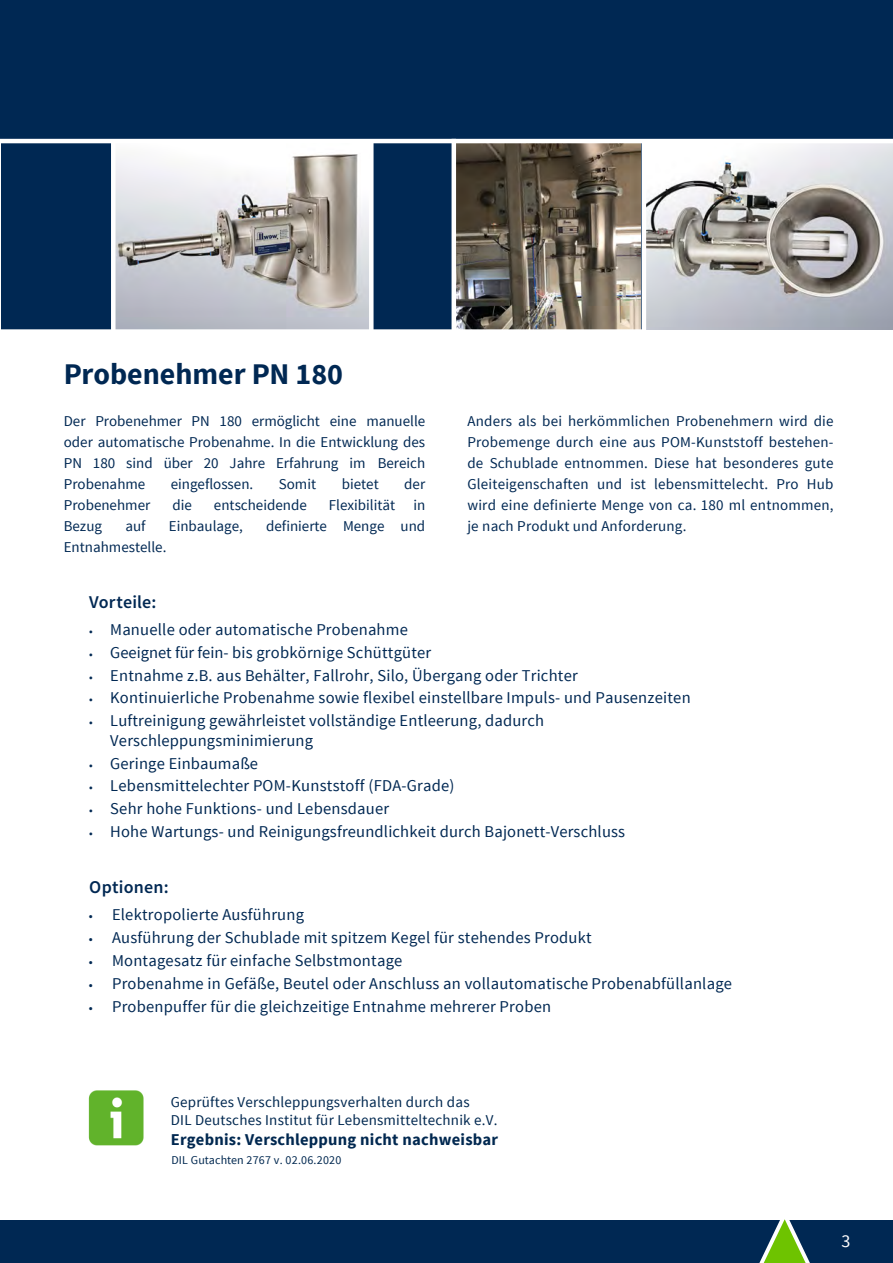
<style>
.page{position:relative;width:893px;height:1263px;background:#fff}
.page>*{position:absolute;margin:0;border:0;box-sizing:border-box;transform-origin:0 0}
.t1{font:700 30px "Source Sans Pro";color:#002853}
.t2{font:600 18px "Source Sans Pro";letter-spacing:.015em;color:#002853}
.t3{font:18px "Source Sans Pro";color:#fff}
.t4{font:16.5px/19.5px "Source Sans Pro";letter-spacing:.015em;color:#002853}
.t5{font:700 16.5px "Source Sans Pro";letter-spacing:.015em;color:#012850}
.t6{font:15px/21px "Source Sans Pro";color:#002853;text-align:justify}
.t7{font:15px/18px "Source Sans Pro";letter-spacing:.015em;color:#012850}
.t8{font:12px "Source Sans Pro";letter-spacing:.02em;color:#012850}
.s1{font-size:12px}
.s2{font-size:13.2px}
</style>
<div class="page">
<div style="left:1px;top:142px;width:491px;height:189px;background:#002853"></div>
<img style="left:116px;top:146px;width:253px;height:181px">
<div style="left:0;top:1220px;width:893px;height:43px;background:#002853"></div>
<img style="left:456px;top:146px;width:185px;height:181px">
<div style="left:0;top:0;width:893px;height:138px;background:#002853"></div>
<svg style="left:759px;top:1219px;width:51px;height:44px"></svg>
<svg style="left:1px;top:327px;width:892px;height:4px"></svg>
<img style="left:88px;top:1090px;width:56px;height:56px">
<hr style="left:452px;top:139px;width:4px;height:193px;background:#fff">
<div style="left:369px;top:140px;width:5px;height:194px;background:#fff"></div>
<img style="left:646px;top:146px;width:247px;height:183px">
<hr style="left:642px;top:142px;width:4px;height:193px;background:#fff">
<div style="left:111px;top:140px;width:5px;height:194px;background:#fff"></div>
<svg style="left:0;top:138px;width:893px;height:8px"></svg>
<h1 class="t1" style="left:64px;top:355px;width:281px">Probenehmer PN 180</h1>
<p class="t6" style="left:64px;top:411px;width:363px">Der Probenehmer PN 180 ermöglicht eine manuelle oder automatische Probenahme. In die Entwicklung des PN 180 sind über 20 Jahre Erfahrung im Bereich Probenahme</p>
<p class="t6" style="left:171px;top:474px;width:84px">eingeflossen.</p>
<p class="t6" style="left:279px;top:474px;width:39px">Somit</p>
<p class="t6" style="left:342px;top:474px;width:39px">bietet</p>
<p class="t6" style="left:404px;top:474px;width:22px">der</p>
<p class="t6" style="left:64px;top:494px;width:88px">Probenehmer</p>
<p class="t6" style="left:172px;top:494px;width:21px">die</p>
<p class="t6" style="left:214px;top:494px;width:94px">entscheidende</p>
<p class="t6" style="left:329px;top:494px;width:98px">Flexibilität in</p>
<p class="t6" style="left:64px;top:516px;width:40px">Bezug</p>
<p class="t6" style="left:125px;top:516px;width:22px">auf</p>
<p class="t6" style="left:169px;top:516px;width:76px">Einbaulage,</p>
<p class="t6" style="left:266px;top:516px;width:161px">definierte Menge und</p>
<p class="t6" style="left:64px;top:537px;width:104px">Entnahmestelle.</p>
<p class="t6" style="left:467px;top:410px;width:368px">Anders als bei herkömmlichen Probenehmern wird die Probemenge durch eine aus POM-Kunststoff bestehen&shy;de Schublade entnommen. Diese hat besonderes gute Gleiteigenschaften und ist lebensmittelecht. Pro Hub wird eine definierte Menge von ca. 180 ml entnommen, je nach Produkt und Anforderung.</p>
<p class="t2" style="left:89px;top:590px;width:69px">Vorteile:</p>
<p class="t4" style="left:89px;top:620px;width:320px"><span class="s1">•</span> Manuelle oder automatische Probenahme</p>
<p class="t4" style="left:89px;top:643px;width:344px"><span class="s1">•</span> Geeignet für fein- bis grobkörnige Schüttgüter</p>
<p class="t4" style="left:89px;top:666px;width:490px"><span class="s1">•</span> Entnahme z.B. aus Behälter, Fallrohr, Silo, Übergang oder Trichter</p>
<p class="t4" style="left:89px;top:688px;width:603px"><span class="s1">•</span> Kontinuierliche Probenahme sowie flexibel einstellbare Impuls- und Pausenzeiten</p>
<p class="t4" style="left:110px;top:711px;width:435px;text-indent:-21px"><span class="s1">•</span> Luftreinigung gewährleistet vollständige Entleerung, dadurch<br>Verschleppungsminimierung</p>
<p class="t4" style="left:89px;top:754px;width:170px"><span class="s1">•</span> Geringe Einbaumaße</p>
<p class="t4" style="left:89px;top:776px;width:367px"><span class="s1">•</span> Lebensmittelechter POM-Kunststoff (FDA-Grade)</p>
<p class="t4" style="left:89px;top:799px;width:301px"><span class="s1">•</span> Sehr hohe Funktions- und Lebensdauer</p>
<p class="t4" style="left:89px;top:822px;width:537px"><span class="s1">•</span> Hohe Wartungs- und Reinigungsfreundlichkeit durch Bajonett-Verschluss</p>
<p class="t2" style="left:89px;top:876px;width:81px">Optionen:</p>
<p class="t4" style="left:89px;top:905px;width:217px"><span class="s2">•</span> Elektropolierte Ausführung</p>
<p class="t4" style="left:89px;top:928px;width:504px"><span class="s2">•</span> Ausführung der Schublade mit spitzem Kegel für stehendes Produkt</p>
<p class="t4" style="left:89px;top:951px;width:315px"><span class="s2">•</span> Montagesatz für einfache Selbstmontage</p>
<p class="t4" style="left:89px;top:974px;width:645px"><span class="s2">•</span> Probenahme in Gefäße, Beutel oder Anschluss an vollautomatische Probenabfüllanlage</p>
<p class="t4" style="left:89px;top:997px;width:464px"><span class="s2">•</span> Probenpuffer für die gleichzeitige Entnahme mehrerer Proben</p>
<p class="t7" style="left:171px;top:1093px;width:328px">Geprüftes Verschleppungsverhalten durch das<br>DIL Deutsches Institut für Lebensmitteltechnik e.V.</p>
<p class="t5" style="left:171px;top:1129px;width:329px">Ergebnis: Verschleppung nicht nachweisbar</p>
<p class="t8" style="left:171px;top:1153px;width:171px">DIL Gutachten 2767 v. 02.06.2020</p>
<p class="t3" style="left:841px;top:1229px;width:10px">3</p>
</div>
